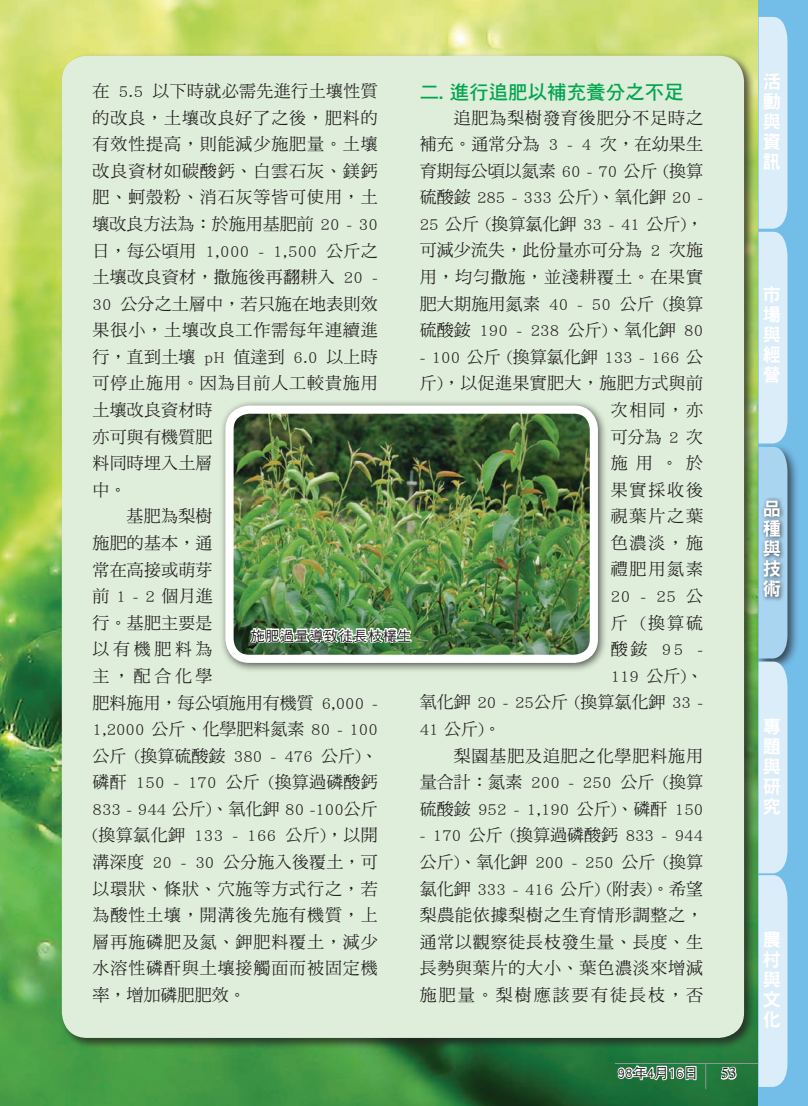
<style>
.page{position:relative;width:808px;height:1106px;background:#fff}
.page>*{position:absolute;margin:0;border:0;box-sizing:border-box;transform-origin:0 0}
.內文{font:19.5px "DF Hei Std W7";color:#00a54f}
.段落樣式3{font:18.15px/20.1px "DF Hei Std W9";color:#fff;text-align:justify}
.內文-2{font:16.95px/26.5px "DF Ming Std W5";letter-spacing:.02em;color:#231f20;text-align:justify}
.內文-3{font:16.95px "DF Ming Std W5";color:#231f20}
.t1{font:15px "Calisto";color:#231f20}
.內文-4{font:13.95px "DF Hei Std W5";letter-spacing:.05em;color:#231f20}
.正常{font:13.95px "DF Hei Std W5";color:#231f20}
</style>
<div class="page">
<img style="left:0;top:0;width:758px;height:1106px">
<div style="left:758px;top:0;width:50px;height:1106px;background:#73bde9"></div>
<div style="left:755px;top:443px;width:45px;height:227px;background:#231f20;opacity:.75"></div>
<svg style="left:759px;top:17px;width:28px;height:1070px;background:#cbe2f2"></svg>
<div style="left:59px;top:53px;width:696px;height:996px;background:#231f20;opacity:.75"></div>
<div style="left:62px;top:56px;width:682px;height:981px;background:#dfeedb;border-radius:26px"></div>
<div style="left:219px;top:399px;width:389px;height:274px;background:#231f20;opacity:.75"></div>
<img style="left:229px;top:409px;width:365px;height:250px">
<div style="left:225px;top:405px;width:373px;height:258px;border:8px solid #fff;border-radius:20px"></div>
<img style="left:249px;top:586px;width:164px;height:71px">
<svg style="left:616px;top:1054px;width:82px;height:30px"></svg>
<svg style="left:719px;top:1065px;width:19px;height:15px"></svg>
<hr style="left:615px;top:1063px;width:143px;height:1px;background:#939598">
<svg style="left:705px;top:1064px;width:1px;height:25px"></svg>
<p class="內文-2" style="left:93px;top:77px;width:287px;text-align:left">在 5.5 以下時就必需先進行土壤性質的改良，土壤改良好了之後，肥料的有效性提高，則能減少施肥量。土壤改良資材如碳酸鈣、白雲石灰、鎂鈣肥、蚵殼粉、消石灰等皆可使用，土壤改良方法為：於施用基肥前 20 - 30日，每公頃用 1,000 - 1,500 公斤之土壤改良資材，撒施後再翻耕入 20 -<br>30 公分之土層中，若只施在地表則效果很小，土壤改良工作需每年連續進行，直到土壤 pH 值達到 6.0 以上時可停止施用。因為目前人工較貴施用土壤改良資材時<br>亦可與有機質肥<br>料同時埋入土層<br>中。</p>
<p class="內文-2" style="left:93px;top:502px;width:287px;text-align:left;text-indent:34px">基肥為梨樹<br>施肥的基本，通<br>常在高接或萌芽<br>前1-2個月進<br>行。基肥主要是<br>以有機肥料為<br>主，配合化學<br>肥料施用，每公頃施用有機質 6,000 -<br>1,2000 公斤、化學肥料氮素 80 - 100公斤 (換算硫酸銨 380 - 476 公斤)、磷酐 150 - 170 公斤 (換算過磷酸鈣<br>833 - 944 公斤)、氧化鉀 80 -100公斤(換算氯化鉀 133 - 166 公斤)，以開溝深度 20 - 30 公分施入後覆土，可以環狀、條狀、穴施等方式行之，若為酸性土壤，開溝後先施有機質，上層再施磷肥及氮、鉀肥料覆土，減少水溶性磷酐與土壤接觸面而被固定機率，增加磷肥肥效。</p>
<p class="內文-4" style="left:251px;top:628px;width:162px">施肥過量導致徒長枝欉生</p>
<p class="內文" style="left:420px;top:81px;width:266px">二. 進行追肥以補充養分之不足</p>
<p class="內文-2" style="left:420px;top:104px;width:285px;text-indent:34px">追肥為梨樹發育後肥分不足時之補充。通常分為 3 - 4 次，在幼果生育期每公頃以氮素 60 - 70 公斤 (換算硫酸銨 285 - 333 公斤)、氧化鉀 20 - 25 公斤 (換算氯化鉀 33 - 41 公斤)，可減少流失，此份量亦可分為 2 次施用，均勻撒施，並淺耕覆土。在果實肥大期施用氮素 40 - 50 公斤 (換算硫酸銨 190 - 238 公斤)、氧化鉀 80</p>
<p class="內文-3" style="left:420px;top:347px;width:285px">- 100 公斤 (換算氯化鉀 133 - 166 公</p>
<p class="內文-2" style="left:420px;top:370px;width:285px">斤)，以促進果實肥大，施肥方式與前</p>
<p class="內文-2" style="left:611px;top:396px;width:94px">次相同，亦</p>
<p class="內文-2" style="left:611px;top:423px;width:94px">可分為 2 次</p>
<p class="內文-2" style="left:611px;top:449px;width:94px">施用。於</p>
<p class="內文-2" style="left:611px;top:476px;width:94px">果實採收後</p>
<p class="內文-2" style="left:611px;top:502px;width:94px">視葉片之葉</p>
<p class="內文-2" style="left:611px;top:529px;width:94px">色濃淡，施</p>
<p class="內文-2" style="left:611px;top:556px;width:94px">禮肥用氮素</p>
<p class="內文-2" style="left:611px;top:582px;width:94px">20-25公</p>
<p class="內文-2" style="left:611px;top:609px;width:94px">斤 (換算硫</p>
<p class="內文-2" style="left:611px;top:635px;width:94px">酸銨 95 -</p>
<p class="內文-2" style="left:611px;top:662px;width:94px">119 公斤)、</p>
<p class="內文-3" style="left:420px;top:693px;width:285px">氧化鉀 20 - 25公斤 (換算氯化鉀 33 -</p>
<p class="內文-2" style="left:420px;top:715px;width:83px">41 公斤)。</p>
<p class="內文-2" style="left:420px;top:742px;width:285px;text-indent:34px">梨園基肥及追肥之化學肥料施用量合計：氮素 200 - 250 公斤 (換算硫酸銨 952 - 1,190 公斤)、磷酐 150</p>
<p class="內文-2" style="left:420px;top:821px;width:285px">- 170 公斤 (換算過磷酸鈣 833 - 944公斤)、氧化鉀 200 - 250 公斤 (換算氯化鉀 333 - 416 公斤) (附表)。希望梨農能依據梨樹之生育情形調整之，通常以觀察徒長枝發生量、長度、生長勢與葉片的大小、葉色濃淡來增減施肥量。梨樹應該要有徒長枝，否</p>
<p class="正常" style="left:618px;top:1065px;width:82px">98年4月16日</p>
<p class="t1" style="left:721px;top:1064px;width:17px">53</p>
<p class="段落樣式3" style="left:763px;top:71px;width:19px">活動與資訊</p>
<p class="段落樣式3" style="left:763px;top:284px;width:19px">市場與經營</p>
<p class="段落樣式3" style="left:763px;top:498px;width:19px">品種與技術</p>
<p class="段落樣式3" style="left:763px;top:715px;width:19px">專題與研究</p>
<p class="段落樣式3" style="left:763px;top:929px;width:19px">農村與文化</p>
<p class="段落樣式3" style="left:763px;top:930px;width:19px">活動</p>
<p class="段落樣式3" style="left:763px;top:990px;width:19px">資訊</p>
</div>
